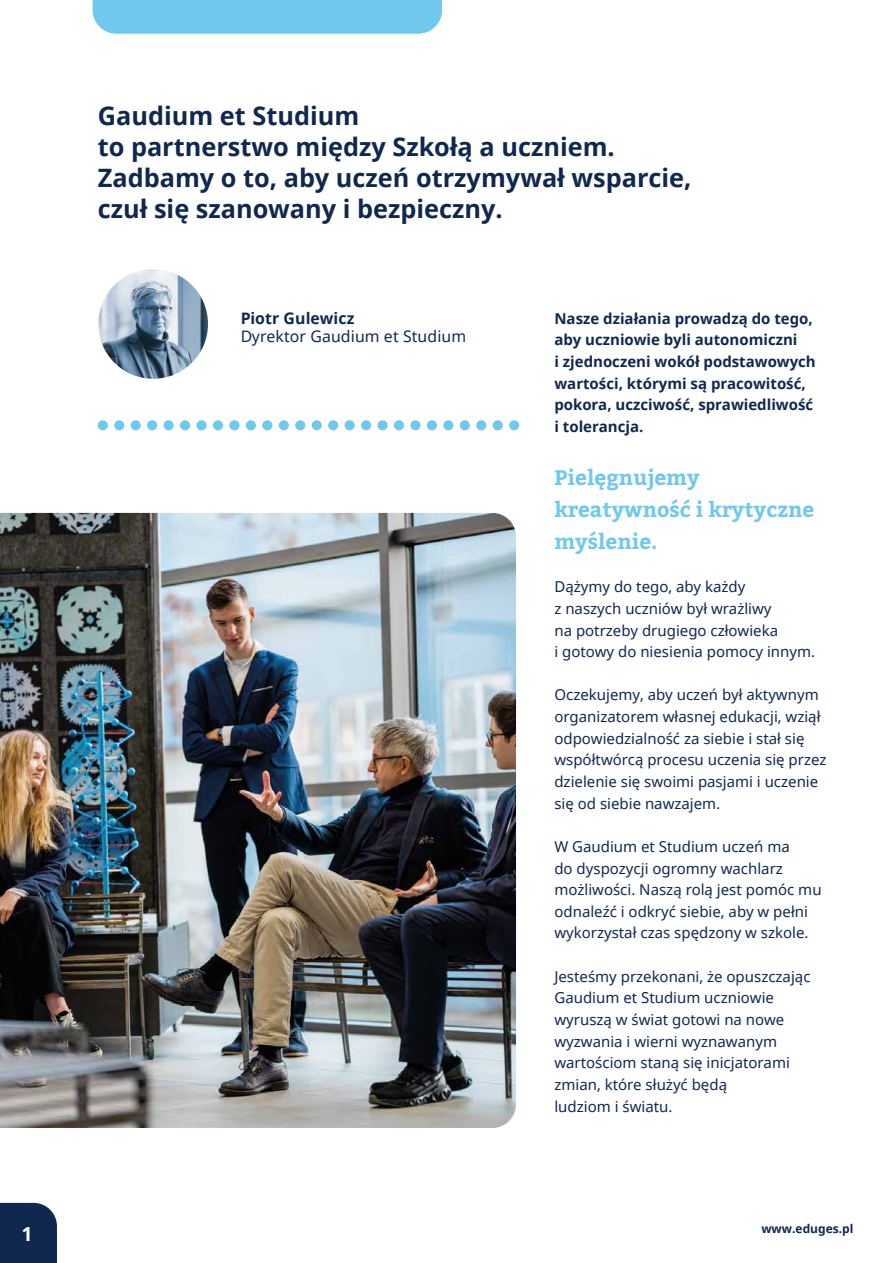
<style>
.page{position:relative;width:893px;height:1263px;background:#fff}
.page>*{position:absolute;margin:0;border:0;box-sizing:border-box;transform-origin:0 0}
.t1{font:700 25.35px/30.9px "Noto Sans";color:#10284f}
.t2{font:700 21px/31.8px "Bitter";color:#70c9ec}
.t3{font:700 19.5px "Noto Sans";color:#fff}
.t4{font:15.9px "Noto Sans";letter-spacing:.005em;color:#10284f}
.t5{font:700 15.9px "Noto Sans";letter-spacing:.005em;color:#10284f}
.t6{font:15px/21.6px "Noto Sans";color:#10284f}
.t7{font:700 15px/21.6px "Noto Sans";color:#10284f}
.t8{font:700 12px "Noto Sans";color:#10284f}
</style>
<div class="page">
<div style="left:0;top:1203px;width:57px;height:60px;background:#10284f"></div>
<img style="left:0;top:513px;width:516px;height:615px">
<img style="left:98px;top:269px;width:110px;height:110px;border-radius:55px">
<div style="left:98px;top:420px;width:10px;height:10px;background:#70c9ec;border-radius:50%"></div>
<div style="left:114px;top:420px;width:10px;height:10px;background:#70c9ec;border-radius:50%"></div>
<div style="left:131px;top:420px;width:10px;height:10px;background:#70c9ec;border-radius:50%"></div>
<div style="left:147px;top:420px;width:10px;height:10px;background:#70c9ec;border-radius:50%"></div>
<div style="left:164px;top:420px;width:10px;height:10px;background:#70c9ec;border-radius:50%"></div>
<div style="left:180px;top:420px;width:10px;height:10px;background:#70c9ec;border-radius:50%"></div>
<div style="left:196px;top:420px;width:11px;height:10px;background:#70c9ec;border-radius:50%"></div>
<div style="left:213px;top:420px;width:10px;height:10px;background:#70c9ec;border-radius:50%"></div>
<div style="left:229px;top:420px;width:11px;height:10px;background:#70c9ec;border-radius:50%"></div>
<div style="left:246px;top:420px;width:10px;height:10px;background:#70c9ec;border-radius:50%"></div>
<div style="left:262px;top:420px;width:10px;height:10px;background:#70c9ec;border-radius:50%"></div>
<div style="left:279px;top:420px;width:10px;height:10px;background:#70c9ec;border-radius:50%"></div>
<div style="left:295px;top:420px;width:10px;height:10px;background:#70c9ec;border-radius:50%"></div>
<div style="left:312px;top:420px;width:10px;height:10px;background:#70c9ec;border-radius:50%"></div>
<div style="left:328px;top:420px;width:10px;height:10px;background:#70c9ec;border-radius:50%"></div>
<div style="left:345px;top:420px;width:10px;height:10px;background:#70c9ec;border-radius:50%"></div>
<div style="left:361px;top:420px;width:10px;height:10px;background:#70c9ec;border-radius:50%"></div>
<div style="left:377px;top:420px;width:11px;height:10px;background:#70c9ec;border-radius:50%"></div>
<div style="left:394px;top:420px;width:10px;height:10px;background:#70c9ec;border-radius:50%"></div>
<div style="left:410px;top:420px;width:10px;height:10px;background:#70c9ec;border-radius:50%"></div>
<div style="left:427px;top:420px;width:10px;height:10px;background:#70c9ec;border-radius:50%"></div>
<div style="left:443px;top:420px;width:10px;height:10px;background:#70c9ec;border-radius:50%"></div>
<div style="left:460px;top:420px;width:10px;height:10px;background:#70c9ec;border-radius:50%"></div>
<div style="left:476px;top:420px;width:10px;height:10px;background:#70c9ec;border-radius:50%"></div>
<div style="left:493px;top:420px;width:10px;height:10px;background:#70c9ec;border-radius:50%"></div>
<div style="left:509px;top:420px;width:10px;height:10px;background:#70c9ec;border-radius:50%"></div>
<div style="left:93px;top:0;width:349px;height:33px;background:#70c9ec"></div>
<h3 class="t3" style="left:22px;top:1220px;width:12px">1</h3>
<h1 class="t1" style="left:98px;top:101px;width:595px">Gaudium et Studium<br>to partnerstwo między Szkołą a uczniem.<br>Zadbamy o to, aby uczeń otrzymywał wsparcie, czuł się szanowany i bezpieczny.</h1>
<p class="t5" style="left:240px;top:307px;width:116px">Piotr Gulewicz</p>
<p class="t4" style="left:240px;top:325px;width:227px">Dyrektor Gaudium et Studium</p>
<p class="t7" style="left:554px;top:308px;width:263px">Nasze działania prowadzą do tego, aby uczniowie byli autonomiczni<br>i zjednoczeni wokół podstawowych wartości, którymi są pracowitość, pokora, uczciwość, sprawiedliwość i tolerancja.</p>
<h2 class="t2" style="left:554px;top:463px;width:261px">Pielęgnujemy kreatywność i krytyczne myślenie.</h2>
<p class="t6" style="left:554px;top:576px;width:262px">Dążymy do tego, aby każdy<br>z naszych uczniów był wrażliwy<br>na potrzeby drugiego człowieka<br>i gotowy do niesienia pomocy innym.</p>
<p class="t6" style="left:554px;top:685px;width:274px">Oczekujemy, aby uczeń był aktywnym organizatorem własnej edukacji, wziął odpowiedzialność za siebie i stał się współtwórcą procesu uczenia się przez dzielenie się swoimi pasjami i uczenie się od siebie nawzajem.</p>
<p class="t6" style="left:554px;top:836px;width:269px">W Gaudium et Studium uczeń ma<br>do dyspozycji ogromny wachlarz możliwości. Naszą rolą jest pomóc mu odnaleźć i odkryć siebie, aby w pełni wykorzystał czas spędzony w szkole.</p>
<p class="t6" style="left:554px;top:966px;width:258px">Jesteśmy przekonani, że opuszczając<br>Gaudium et Studium uczniowie wyruszą w świat gotowi na nowe wyzwania i wierni wyznawanym wartościom staną się inicjatorami zmian, które służyć będą<br>ludziom i światu.</p>
<p class="t8" style="left:761px;top:1220px;width:94px">www.eduges.pl</p>
</div>
